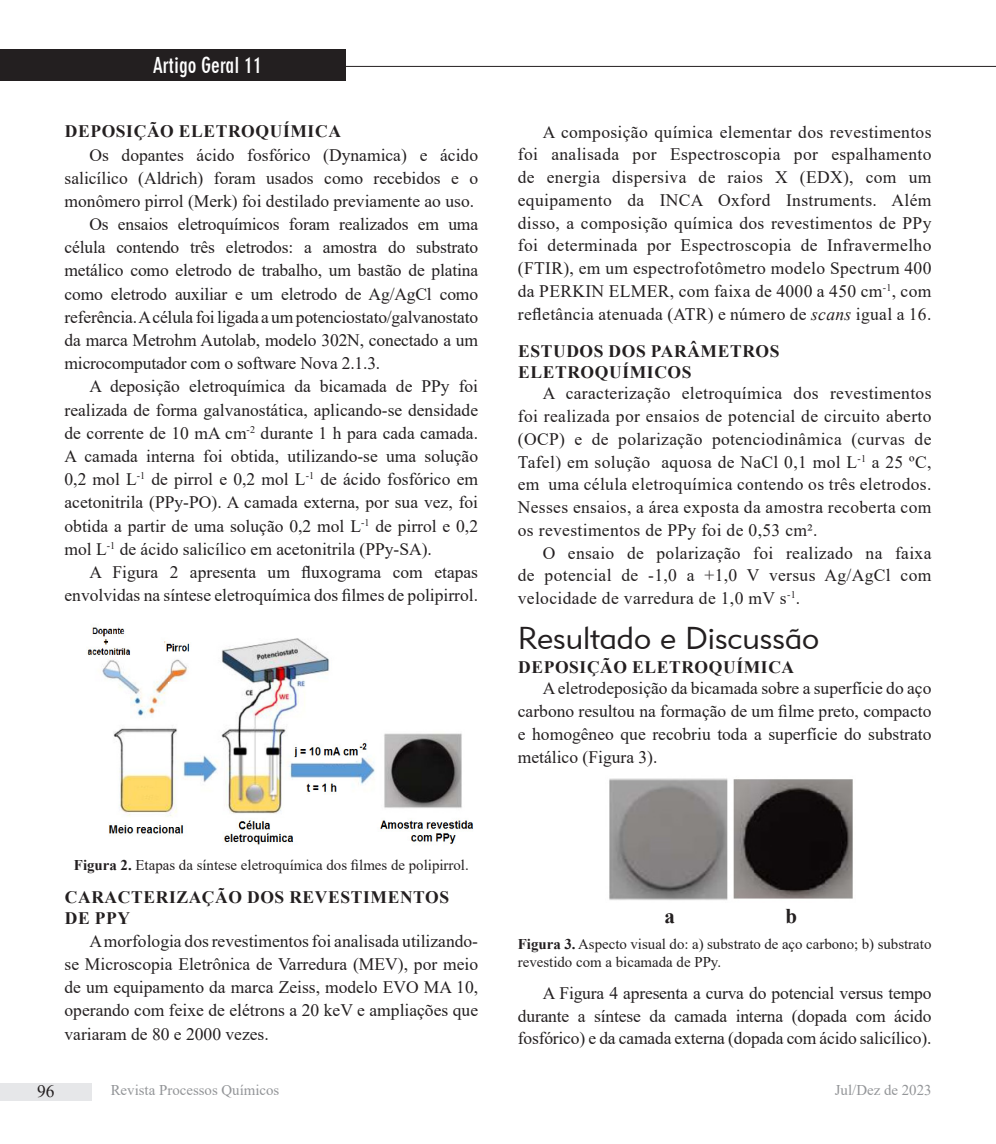
<style>
.page{position:relative;width:996px;height:1144px;background:#fff}
.page>*{position:absolute;margin:0;border:0;box-sizing:border-box;transform-origin:0 0}
.Subtítulo{font:31.5px "Geometric 415 BT Lite A";color:#231f20}
.Seção{font:21px "Geometric 706 BT Bold Condensed B";color:#fff}
.Normal_wrd_37{font:700 21px "Times New Roman";color:#231f20}
.Corpo_do_texto{font:17.5px/23.1px "Times New Roman";color:#231f20;text-align:justify}
.Subtítulo_2{font:700 17.5px/21px "Times New Roman";letter-spacing:.035em;color:#231f20}
.Legenda_8_5{font:14.88px/17.5px "Times New Roman";color:#231f20}
.t1{font:14.88px "Times New Roman";color:#939598}
.s1{font-weight:700}
.s2{font-style:italic}
</style>
<div class="page">
<hr style="left:1px;top:66px;width:994px;height:1px;background:#231f20">
<div style="left:0;top:49px;width:345px;height:31px;background:#231f20"></div>
<div style="left:0;top:1083px;width:92px;height:18px;background:#e6e7e9"></div>
<img style="left:87px;top:627px;width:387px;height:218px">
<img style="left:609px;top:778px;width:244px;height:123px">
<p class="Seção" style="left:153px;top:53px;width:111px">Artigo Geral 11</p>
<p class="Seção" style="left:139px;top:53px;width:138px">Artigo Convidado 1</p>
<p class="Subtítulo_2" style="left:65px;top:120px;width:277px">DEPOSIÇÃO ELETROQUÍMICA</p>
<p class="Corpo_do_texto" style="left:64px;top:143px;width:415px;text-indent:25px">Os dopantes ácido fosfórico (Dynamica) e ácido salicílico (Aldrich) foram usados como recebidos e o monômero pirrol (Merk) foi destilado previamente ao uso.</p>
<p class="Corpo_do_texto" style="left:64px;top:212px;width:415px;text-indent:25px">Os ensaios eletroquímicos foram realizados em uma célula contendo três eletrodos: a amostra do substrato metálico como eletrodo de trabalho, um bastão de platina como eletrodo auxiliar e um eletrodo de Ag/AgCl como referência. A célula foi ligada a um potenciostato/galvanostato da marca Metrohm Autolab, modelo 302N, conectado a um microcomputador com o software Nova 2.1.3.</p>
<p class="Corpo_do_texto" style="left:64px;top:374px;width:415px;text-indent:25px">A deposição eletroquímica da bicamada de PPy foi realizada de forma galvanostática, aplicando-se densidade de corrente de 10 mA cm<sup>-2</sup> durante 1 h para cada camada.<br>A camada interna foi obtida, utilizando-se uma solução 0,2 mol L<sup>-1</sup> de pirrol e 0,2 mol L<sup>-1</sup> de ácido fosfórico em acetonitrila (PPy-PO). A camada externa, por sua vez, foi obtida a partir de uma solução 0,2 mol L<sup>-1</sup> de pirrol e 0,2 mol L<sup>-1</sup> de ácido salicílico em acetonitrila (PPy-SA).</p>
<p class="Corpo_do_texto" style="left:64px;top:560px;width:415px;text-align:right">A Figura 2 apresenta um fluxograma com etapas envolvidas na síntese eletroquímica dos filmes de polipirrol.</p>
<p class="Legenda_8_5" style="left:74px;top:855px;width:396px"><span class="s1">Figura 2.</span> Etapas da síntese eletroquímica dos filmes de polipirrol.</p>
<p class="Subtítulo_2" style="left:65px;top:886px;width:386px">CARACTERIZAÇÃO DOS REVESTIMENTOS<br>DE PPY</p>
<p class="Corpo_do_texto" style="left:64px;top:929px;width:415px;text-indent:25px">A morfologia dos revestimentos foi analisada utilizando&shy;se Microscopia Eletrônica de Varredura (MEV), por meio de um equipamento da marca Zeiss, modelo EVO MA 10, operando com feixe de elétrons a 20 keV e ampliações que variaram de 80 e 2000 vezes.</p>
<p class="Corpo_do_texto" style="left:517px;top:120px;width:415px;text-indent:25px">A composição química elementar dos revestimentos foi analisada por Espectroscopia por espalhamento de energia dispersiva de raios X (EDX), com um equipamento da INCA Oxford Instruments. Além disso, a composição química dos revestimentos de PPy foi determinada por Espectroscopia de Infravermelho (FTIR), em um espectrofotômetro modelo Spectrum 400 da PERKIN ELMER, com faixa de 4000 a 450 cm<sup>-1</sup>, com refletância atenuada (ATR) e número de <span class="s2">scans</span> igual a 16.</p>
<p class="Subtítulo_2" style="left:518px;top:340px;width:263px">ESTUDOS DOS PARÂMETROS<br>ELETROQUÍMICOS</p>
<p class="Corpo_do_texto" style="left:517px;top:381px;width:415px;text-indent:25px">A caracterização eletroquímica dos revestimentos foi realizada por ensaios de potencial de circuito aberto (OCP) e de polarização potenciodinâmica (curvas de Tafel) em solução aquosa de NaCl 0,1 mol L<sup>-1</sup> a 25 ºC, em uma célula eletroquímica contendo os três eletrodos.<br>Nesses ensaios, a área exposta da amostra recoberta com os revestimentos de PPy foi de 0,53 cm².</p>
<p class="Corpo_do_texto" style="left:517px;top:541px;width:415px;text-indent:25px">O ensaio de polarização foi realizado na faixa de potencial de -1,0 a +1,0 V versus Ag/AgCl com velocidade de varredura de 1,0 mV s<sup>-1</sup>.</p>
<p class="Subtítulo" style="left:517px;top:619px;width:303px">Resultado e Discussão</p>
<p class="Subtítulo_2" style="left:518px;top:656px;width:277px">DEPOSIÇÃO ELETROQUÍMICA</p>
<p class="Corpo_do_texto" style="left:517px;top:677px;width:415px;text-indent:25px">A eletrodeposição da bicamada sobre a superfície do aço carbono resultou na formação de um filme preto, compacto e homogêneo que recobriu toda a superfície do substrato metálico (Figura 3).</p>
<p class="Normal_wrd_37" style="left:664px;top:901px;width:12px">a</p>
<p class="Normal_wrd_37" style="left:785px;top:901px;width:13px">b</p>
<p class="Legenda_8_5" style="left:517px;top:935px;width:415px"><span class="s1">Figura 3.</span> Aspecto visual do: a) substrato de aço carbono; b) substrato revestido com a bicamada de PPy.</p>
<p class="Corpo_do_texto" style="left:517px;top:981px;width:415px;line-height:22.6px;text-indent:25px">A Figura 4 apresenta a curva do potencial versus tempo durante a síntese da camada interna (dopada com ácido fosfórico) e da camada externa (dopada com ácido salicílico).</p>
<p class="Corpo_do_texto" style="left:37px;top:1079px;width:19px">96</p>
<p class="t1" style="left:111px;top:1080px;width:170px">Revista Processos Químicos</p>
<p class="t1" style="left:834px;top:1080px;width:98px">Jul/Dez de 2023</p>
</div>
